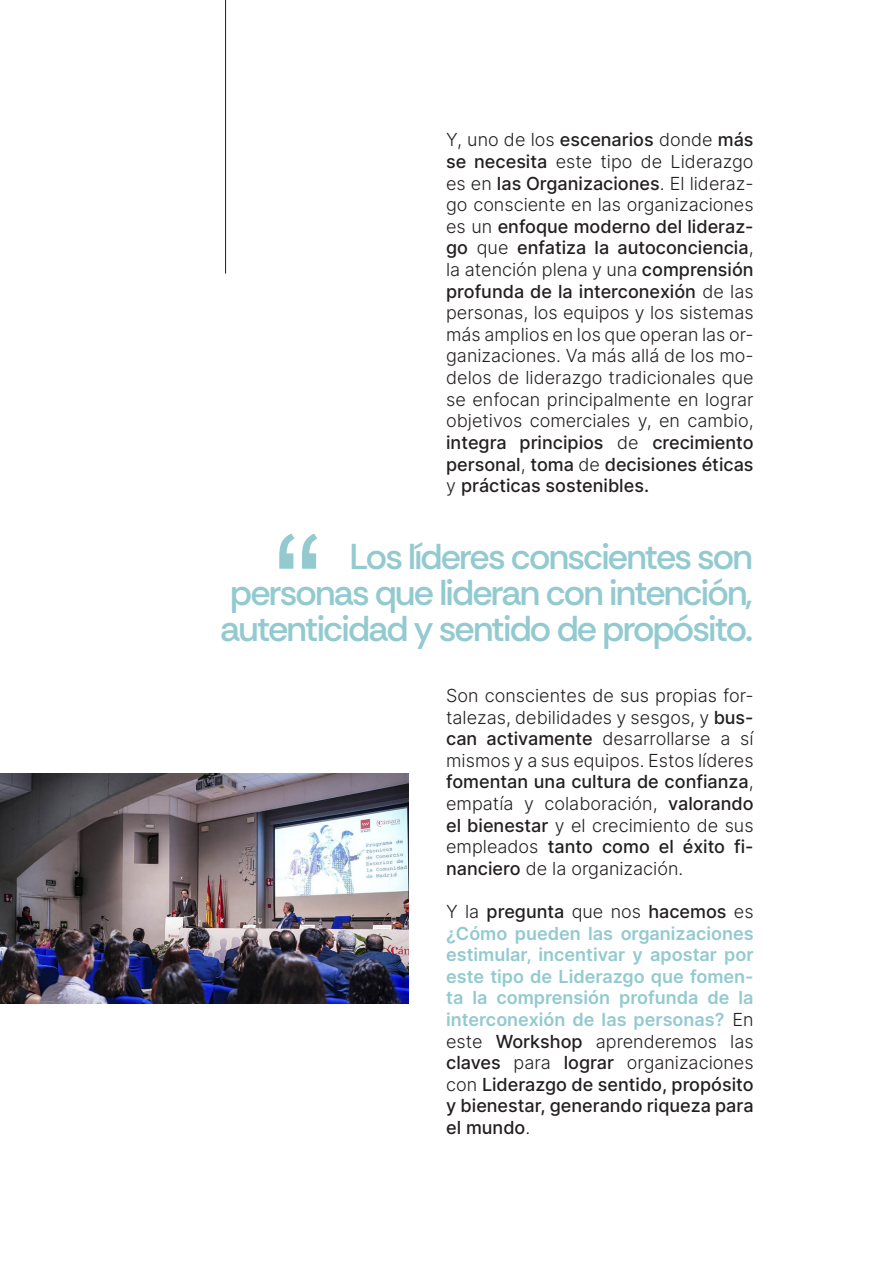
<style>
.page{position:relative;width:893px;height:1263px;background:#fff}
.page>*{position:absolute;margin:0;border:0;box-sizing:border-box;transform-origin:0 0}
.t1{font:150px "Arial";color:#92cad0}
.t2{font:500 36px "Rethink Sans";letter-spacing:-.05em;color:#92cad0}
.t3{font:300 18px/21.6px "Inter";color:#231f20;text-align:justify}
.t4{font:600 18px/21.6px "Inter";color:#92cad0;text-align:justify}
.s1{font-weight:500}
.s2{font-weight:300;color:#231f20}
.s3{font-weight:500;color:#231f20}
</style>
<div class="page">
<hr style="left:225px;top:0;width:1px;height:274px;background:#231f20">
<img style="left:0;top:774px;width:408px;height:230px">
<p class="t3" style="left:446px;top:129px;width:309px">Y, uno de los <span class="s1">escenarios</span> donde <span class="s1">más se necesita</span> este tipo de Liderazgo es en <span class="s1">las Organizaciones</span>. El lideraz&shy;go consciente en las organizaciones es un <span class="s1">enfoque moderno del lideraz&shy;go</span> que <span class="s1">enfatiza la autoconciencia</span>, la atención plena y una <span class="s1">comprensión profunda de la interconexión</span> de las personas, los equipos y los sistemas más amplios en los que operan las or&shy;ganizaciones. Va más allá de los mo&shy;delos de liderazgo tradicionales que se enfocan principalmente en lograr objetivos comerciales y, en cambio, <span class="s1">integra principios</span> de <span class="s1">crecimiento personal</span>, <span class="s1">toma</span> de <span class="s1">decisiones éticas </span>y <span class="s1">prácticas sostenibles.</span></p>
<p class="t1" style="left:273px;top:492px;width:51px">“</p>
<p class="t2" style="left:349px;top:534px;width:405px">Los líderes conscientes son</p>
<p class="t2" style="left:230px;top:570px;width:524px">personas que lideran con intención,</p>
<p class="t2" style="left:220px;top:606px;width:534px">autenticidad y sentido de propósito.</p>
<p class="t3" style="left:446px;top:684px;width:309px">Son conscientes de sus propias for&shy;talezas, debilidades y sesgos, y <span class="s1">bus&shy;can activamente</span> desarrollarse a sí mismos y a sus equipos. Estos líderes <span class="s1">fomentan una cultura de confianza</span>, empatía y colaboración, <span class="s1">valorando el bienestar</span> y el crecimiento de sus empleados <span class="s1">tanto como el éxito fi&shy;nanciero</span> de la organización.</p>
<p class="t4" style="left:446px;top:900px;width:309px"><span class="s2">Y la</span> <span class="s3">pregunta</span> <span class="s2">que nos</span> <span class="s3">hacemos</span> <span class="s2">es </span>¿Cómo pueden las organizaciones estimular, incentivar y apostar por este tipo de Liderazgo que fomen&shy;ta la comprensión profunda de la interconexión de las personas? <span class="s2">En este</span> <span class="s3">Workshop</span> <span class="s2">aprenderemos las </span><span class="s3">claves</span> <span class="s2">para</span> <span class="s3">lograr</span> <span class="s2">organizaciones con</span> <span class="s3">Liderazgo de sentido, propósito y bienestar, generando riqueza para el mundo</span><span class="s2">.</span></p>
</div>
